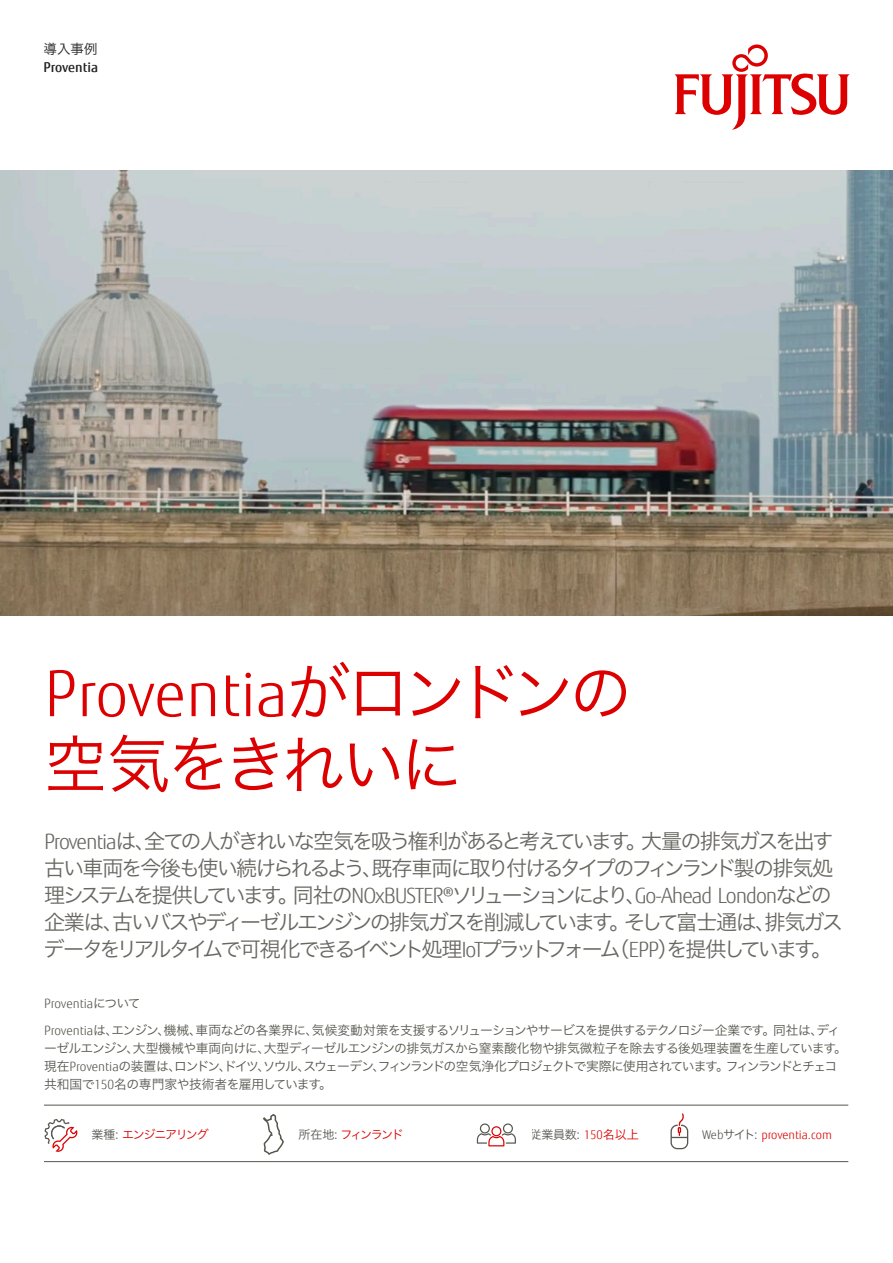
<style>
.page{position:relative;width:893px;height:1263px;background:#fff}
.page>*{position:absolute;margin:0;border:0;box-sizing:border-box;transform-origin:0 0}
.t1{font:300 63px "Fujitsu Sans";color:#dc0000}
.t2{font:63px "Hira Kaku Pro W3";letter-spacing:-.06em;color:#dc0000}
.t3{font:21px/27px "Hira Kaku Pro W3";letter-spacing:-.125em;color:#686761}
.t4{font:500 13.5px "Fujitsu Sans";color:#231f20}
.t5{font:13.5px "Hira Kaku Pro W3";color:#231f20}
.t6{font:12.75px/18px "Hira Kaku Pro W3";letter-spacing:-.055em;color:#57564f}
.t7{font:300 12.75px "Fujitsu Sans";color:#57564f}
.t8{font:300 12px "Fujitsu Sans";color:#dc0000}
.t9{font:12px "Hira Kaku Pro W3";letter-spacing:-.1em;color:#dc0000}
.t10{font:12px "Hira Kaku Pro W3";color:#57564f}
.t11{font:12px "Hira Kaku Pro W3";letter-spacing:-.13em;color:#dc0000}
.s1{font-family:"Hira Kaku Pro W3";font-weight:400}
.s2{font-family:"Fujitsu Sans";font-weight:300}
.s3{color:#57564f}
.s4{font-family:"Fujitsu Sans";font-weight:300;color:#dc0000}
.s5{color:#dc0000}
.s6{font-family:"Hira Kaku Pro W3";font-weight:400;color:#57564f}
</style>
<div class="page">
<img style="left:0;top:170px;width:893px;height:445px">
<svg style="left:674px;top:44px;width:176px;height:86px"></svg>
<hr style="left:44px;top:1161px;width:804px;height:1px;background:#57564f">
<hr style="left:44px;top:1105px;width:804px;height:1px;background:#57564f">
<svg style="left:477px;top:1123px;width:39px;height:23px"></svg>
<svg style="left:44px;top:1119px;width:34px;height:33px"></svg>
<div style="left:670px;top:1124px;width:18px;height:25px;border:1px solid #57564f;border-radius:6px"></div>
<svg style="left:671px;top:1113px;width:17px;height:25px"></svg>
<svg style="left:263px;top:1114px;width:21px;height:41px"></svg>
<p class="t5" style="left:44px;top:37px;width:55px">導入事例</p>
<p class="t4" style="left:44px;top:59px;width:56px">Proventia</p>
<h1 class="t1" style="left:44px;top:656px;width:590px">Proventia<span class="s1">がロンドンの</span></h1>
<h1 class="t2" style="left:44px;top:708px;width:421px">空気をきれいに</h1>
<p class="t3" style="left:43px;top:826px;width:801px"><span class="s2">Proventia</span>は、全ての人がきれいな空気を吸う権利があると考えています。大量の排気ガスを出す古い車両を今後も使い続けられるよう、既存車両に取り付けるタイプのフィンランド製の排気処理システムを提供しています。同社の<span class="s2">NOxBUSTER®</span>ソリューションにより、<span class="s2">Go-Ahead London</span>などの企業は、古いバスやディーゼルエンジンの排気ガスを削減しています。そして富士通は、排気ガスデータをリアルタイムで可視化できるイベント処理<span class="s2">IoT</span>プラットフォーム（<span class="s2">EPP</span>）を提供しています。</p>
<p class="t7" style="left:44px;top:996px;width:98px">Proventia<span class="s1">について</span></p>
<p class="t6" style="left:44px;top:1020px;width:804px"><span class="s2">Proventia</span>は、エンジン、機械、車両などの各業界に、気候変動対策を支援するソリューションやサービスを提供するテクノロジー企業です。同社は、ディーゼルエンジン、大型機械や車両向けに、大型ディーゼルエンジンの排気ガスから窒素酸化物や排気微粒子を除去する後処理装置を生産しています。現在<span class="s2">Proventia</span>の装置は、ロンドン、ドイツ、ソウル、スウェーデン、フィンランドの空気浄化プロジェクトで実際に使用されています。フィンランドとチェコ共和国で<span class="s2">150</span>名の専門家や技術者を雇用しています。</p>
<p class="t9" style="left:92px;top:1124px;width:119px"><span class="s3">業種:</span> エンジニアリング</p>
<p class="t11" style="left:298px;top:1124px;width:106px"><span class="s3">所在地:</span> フィンランド</p>
<p class="t10" style="left:529px;top:1124px;width:111px">従業員数: <span class="s4">150</span><span class="s5">名以上</span></p>
<p class="t8" style="left:702px;top:1128px;width:131px"><span class="s3">Web</span><span class="s6">サイト:</span> proventia.com</p>
</div>
